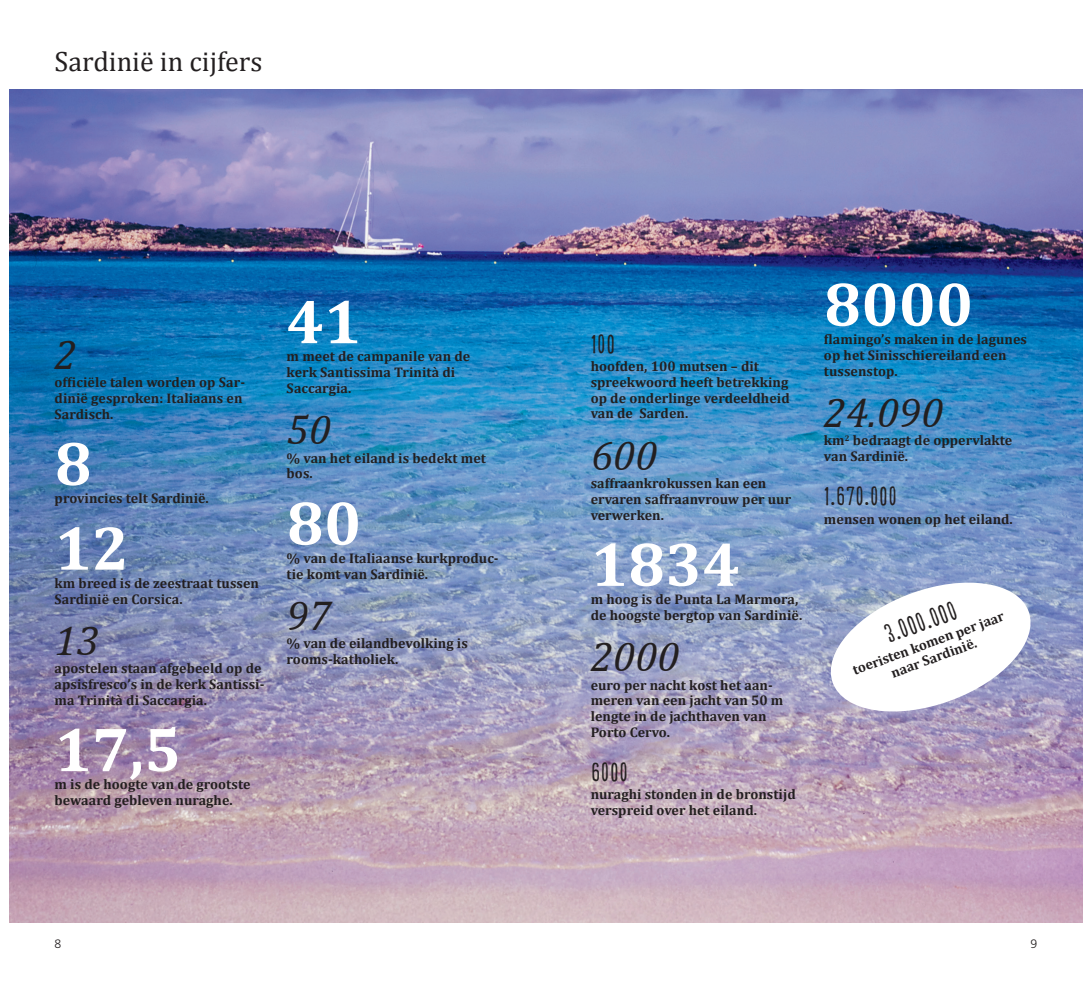
<style>
.page{position:relative;width:1092px;height:993px;background:#fff}
.page>*{position:absolute;margin:0;border:0;box-sizing:border-box;transform-origin:0 0}
.t1{font:700 63px "Cambria";color:#fff}
.t2{font:italic 42px "Cambria";color:#231f20}
.t3{font:28px "Goodlife Sans Condensed";color:#231f20}
.t4{font:28px "Cambria";color:#231f20}
.t5{font:700 14px/15.8px "Cambria";letter-spacing:.005em;color:#231f20}
.t6{font:300 12.25px "DM Frutiger LT Pro 45";color:#231f20}
</style>
<div class="page">
<img style="left:10px;top:89px;width:1071px;height:832px">
<svg style="left:821px;top:573px;width:218px;height:147px"></svg>
<h3 class="t4" style="left:55px;top:45px;width:209px">Sardinië in cijfers</h3>
<h2 class="t2" style="left:55px;top:325px;width:24px">2</h2>
<p class="t5" style="left:55px;top:374px;width:192px">officiële talen worden op Sar&shy;dinië gesproken: Italiaans en<br>Sardisch.</p>
<h1 class="t1" style="left:55px;top:419px;width:39px">8</h1>
<p class="t5" style="left:55px;top:490px;width:156px">provincies telt Sardinië.</p>
<h1 class="t1" style="left:55px;top:503px;width:76px">12</h1>
<p class="t5" style="left:55px;top:574px;width:206px">km breed is de zeestraat tussen<br>Sardinië en Corsica.</p>
<h2 class="t2" style="left:55px;top:611px;width:46px">13</h2>
<p class="t5" style="left:55px;top:660px;width:211px">apostelen staan afgebeeld op de apsisfresco’s in de kerk Santissi&shy;ma Trinità di Saccargia.</p>
<h1 class="t1" style="left:55px;top:704px;width:128px">17,5</h1>
<p class="t5" style="left:55px;top:776px;width:197px">m is de hoogte van de grootste bewaard gebleven nuraghe.</p>
<h1 class="t1" style="left:286px;top:277px;width:76px">41</h1>
<p class="t5" style="left:286px;top:348px;width:185px">m meet de campanile van de kerk Santissima Trinità di<br>Saccargia.</p>
<h2 class="t2" style="left:286px;top:400px;width:46px">50</h2>
<p class="t5" style="left:286px;top:449px;width:201px">% van het eiland is bedekt met bos.</p>
<h1 class="t1" style="left:286px;top:478px;width:76px">80</h1>
<p class="t5" style="left:286px;top:549px;width:213px">% van de Italiaanse kurkproduc&shy;tie komt van Sardinië.</p>
<h2 class="t2" style="left:286px;top:586px;width:46px">97</h2>
<p class="t5" style="left:286px;top:635px;width:183px">% van de eilandbevolking is rooms-katholiek.</p>
<h3 class="t3" style="left:590px;top:328px;width:26px">100</h3>
<p class="t5" style="left:590px;top:358px;width:200px">hoofden, 100 mutsen – dit spreekwoord heeft betrekking op de onderlinge verdeeldheid van de Sarden.</p>
<h2 class="t2" style="left:590px;top:425px;width:68px">600</h2>
<p class="t5" style="left:590px;top:475px;width:202px">saffraankrokussen kan een ervaren saffraanvrouw per uur verwerken.</p>
<h1 class="t1" style="left:590px;top:519px;width:151px">1834</h1>
<p class="t5" style="left:590px;top:590px;width:213px">m hoog is de Punta La Marmora, de hoogste bergtop van Sardinië.</p>
<h2 class="t2" style="left:590px;top:627px;width:90px">2000</h2>
<p class="t5" style="left:590px;top:676px;width:194px">euro per nacht kost het aan&shy;meren van een jacht van 50 m lengte in de jachthaven van<br>Porto Cervo.</p>
<h3 class="t3" style="left:590px;top:756px;width:39px">6000</h3>
<p class="t5" style="left:590px;top:786px;width:206px">nuraghi stonden in de bronstijd verspreid over het eiland.</p>
<h1 class="t1" style="left:823px;top:260px;width:151px">8000</h1>
<p class="t5" style="left:823px;top:331px;width:204px">flamingo’s maken in de lagunes op het Sinisschiereiland een tussenstop.</p>
<h2 class="t2" style="left:823px;top:383px;width:121px">24.090</h2>
<p class="t5" style="left:823px;top:432px;width:190px">km<sup>2</sup> bedraagt de oppervlakte van Sardinië.</p>
<h3 class="t3" style="left:823px;top:480px;width:75px">1.670.000</h3>
<p class="t5" style="left:823px;top:510px;width:190px">mensen wonen op het eiland.</p>
<h3 class="t3" style="left:880px;top:619px;width:77px;rotate:-20deg">3.000.000</h3>
<p class="t5" style="left:850px;top:662px;width:161px;text-align:center;rotate:-20deg">toeristen komen per jaar naar Sardinië.</p>
<p class="t6" style="left:55px;top:935px;width:8px">8</p>
<p class="t6" style="left:1030px;top:935px;width:8px">9</p>
</div>
